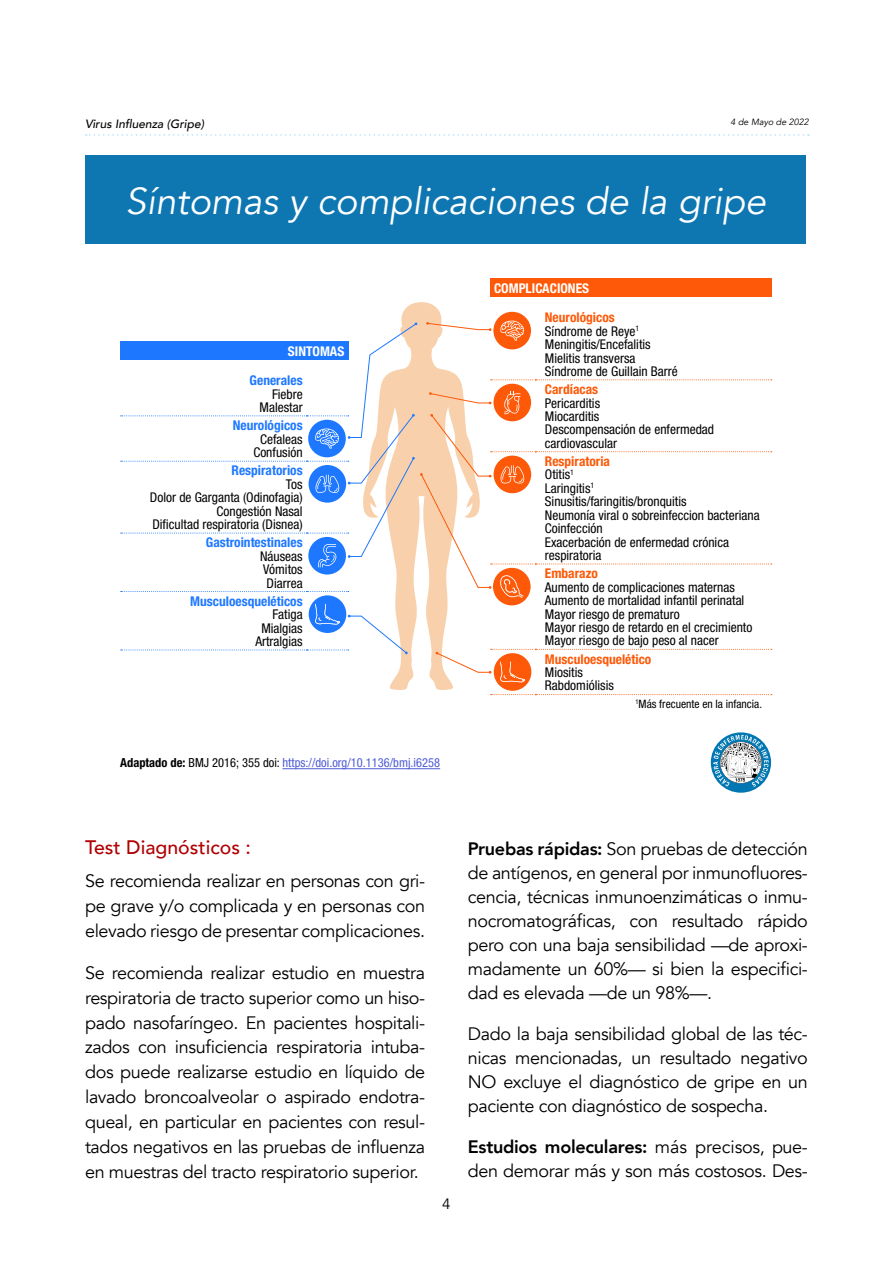
<style>
.page{position:relative;width:893px;height:1263px;background:#fff}
.page>*{position:absolute;margin:0;border:0;box-sizing:border-box;transform-origin:0 0}
.t1{font:italic 37.5px "Avenir";color:#fff}
.t2{font:500 19.5px "Avenir";color:#b00004}
.t3{font:18px/24.9px "Avenir";letter-spacing:-.02em;color:#000;text-align:justify}
.t4{font:15px "Avenir";color:#000}
.t5{font:condensed 13.5px/13.5px "Helvetica Neue";color:#000}
.t6{font:700 condensed 13.5px "Helvetica Neue";color:#1e78ff}
.t7{font:700 condensed 13.5px "Helvetica Neue";color:#fe5908}
.t8{font:700 condensed 13.5px "Helvetica Neue";color:#fff}
.t9{font:condensed 12.45px "Helvetica Neue";color:#4f5cd6}
.t10{font:italic 500 12px "Avenir";color:#000}
.t11{font:condensed 11.55px "Helvetica Neue";color:#000}
.t12{font:italic 9px "Avenir";color:#000}
.s1{font-weight:700;color:#000}
.s2{color:#000}
.s3{font-weight:700;color:#fe5908}
.s4{font-weight:800}
</style>
<div class="page">
<svg style="left:86px;top:134px;width:723px;height:2px"></svg>
<div style="left:86px;top:155px;width:720px;height:88px;background:#0e77b2"></div>
<svg style="left:390px;top:302px;width:63px;height:388px"></svg>
<div style="left:309px;top:595px;width:37px;height:38px;background:#1e78ff;border-radius:50%"></div>
<div style="left:490px;top:279px;width:281px;height:18px;background:#fe5908"></div>
<svg style="left:491px;top:694px;width:281px;height:1px"></svg>
<div style="left:493px;top:312px;width:38px;height:37px;background:#fe5908;border-radius:50%"></div>
<div style="left:493px;top:568px;width:38px;height:37px;background:#fe5908;border-radius:50%"></div>
<div style="left:494px;top:653px;width:37px;height:38px;background:#fe5908;border-radius:50%"></div>
<svg style="left:121px;top:604px;width:287px;height:50px"></svg>
<svg style="left:121px;top:321px;width:651px;height:277px"></svg>
<svg style="left:436px;top:649px;width:336px;height:33px"></svg>
<svg style="left:711px;top:732px;width:60px;height:61px"></svg>
<svg style="left:713px;top:735px;width:56px;height:52px"></svg>
<hr style="left:282px;top:768px;width:158px;height:1px;background:#4f5cd6">
<p class="t10" style="left:85px;top:117px;width:121px">Virus Influenza (Gripe)</p>
<p class="t12" style="left:730px;top:116px;width:80px">4 de Mayo de 2022</p>
<h1 class="t1" style="left:126px;top:179px;width:642px">Síntomas y complicaciones de la gripe</h1>
<p class="t8" style="left:288px;top:343px;width:58px">SINTOMAS</p>
<p class="t6" style="left:250px;top:372px;width:55px">Generales</p>
<p class="t5" style="left:260px;top:387px;width:45px;text-align:right">Fiebre<br>Malestar</p>
<p class="t6" style="left:233px;top:417px;width:71px">Neurológicos</p>
<p class="t5" style="left:253px;top:432px;width:51px;text-align:center">Cefaleas<br>Confusión</p>
<p class="t6" style="left:232px;top:462px;width:73px">Respiratorios</p>
<p class="t5" style="left:150px;top:477px;width:154px;text-align:right">Tos<br>Dolor de Garganta (Odinofagia)<br>Congestión Nasal<br>Dificultad respiratoria (Disnea)</p>
<p class="t6" style="left:206px;top:534px;width:98px">Gastrointestinales</p>
<p class="t5" style="left:260px;top:549px;width:44px;text-align:justify">Náuseas Vómitos Diarrea</p>
<p class="t6" style="left:190px;top:593px;width:114px">Musculoesqueléticos</p>
<p class="t5" style="left:255px;top:608px;width:49px;text-align:right">Fatiga<br>Mialgias<br>Artralgias</p>
<p class="t9" style="left:120px;top:756px;width:321px"><span class="s1">Adaptado de:</span> <span class="s2">BMJ 2016; 355 doi:</span> https://doi.org/10.1136/bmj.i6258</p>
<p class="t8" style="left:494px;top:280px;width:97px">COMPLICACIONES</p>
<p class="t5" style="left:545px;top:311px;width:134px"><span class="s3">Neurológicos<br></span>Síndrome de Reye<sup>1<br></sup>Meningitis/Encefalitis<br>Mielitis transversa<br>Síndrome de Guillain Barré</p>
<p class="t7" style="left:545px;top:381px;width:55px">Cardíacas</p>
<p class="t5" style="left:545px;top:396px;width:171px">Pericarditis<br>Miocarditis<br>Descompensación de enfermedad cardiovascular</p>
<p class="t5" style="left:545px;top:454px;width:216px"><span class="s3">Respiratoria<br></span>Otitis<sup>1<br></sup>Laringitis<sup>1<br></sup>Sinusitis/faringitis/bronquitis<br>Neumonía viral o sobreinfeccion bacteriana<br>Coinfección<br>Exacerbación de enfermedad crónica respiratoria</p>
<p class="t7" style="left:545px;top:565px;width:54px">Embarazo</p>
<p class="t5" style="left:545px;top:580px;width:209px">Aumento de complicaciones maternas Aumento de mortalidad infantil perinatal Mayor riesgo de prematuro<br>Mayor riesgo de retardo en el crecimiento Mayor riesgo de bajo peso al nacer</p>
<p class="t7" style="left:545px;top:651px;width:108px">Musculoesquelético</p>
<p class="t5" style="left:545px;top:665px;width:70px">Miositis<br>Rabdomiólisis</p>
<p class="t11" style="left:635px;top:697px;width:128px"><sup>1</sup>Más frecuente en la infancia.</p>
<p class="t2" style="left:85px;top:830px;width:167px">Test Diagnósticos :</p>
<p class="t3" style="left:85px;top:868px;width:342px">Se recomienda realizar en personas con gri&shy;pe grave y/o complicada y en personas con elevado riesgo de presentar complicaciones.</p>
<p class="t3" style="left:85px;top:960px;width:342px">Se recomienda realizar estudio en muestra respiratoria de tracto superior como un hiso&shy;pado nasofaríngeo. En pacientes hospitali&shy;zados con insuficiencia respiratoria intuba&shy;dos puede realizarse estudio en líquido de lavado broncoalveolar o aspirado endotra&shy;queal, en particular en pacientes con resul&shy;tados negativos en las pruebas de influenza en muestras del tracto respiratorio superior.</p>
<p class="t4" style="left:442px;top:1194px;width:10px">4</p>
<p class="t3" style="left:468px;top:837px;width:342px;line-height:24px"><span class="s4">Pruebas rápidas:</span> Son pruebas de detección de antígenos, en general por inmunofluores&shy;cencia, técnicas inmunoenzimáticas o inmu&shy;nocromatográficas, con resultado rápido pero con una baja sensibilidad —de aproxi&shy;madamente un 60%— si bien la especifici&shy;dad es elevada —de un 98%—.</p>
<p class="t3" style="left:468px;top:1022px;width:342px;line-height:24px">Dado la baja sensibilidad global de las téc&shy;nicas mencionadas, un resultado negativo NO excluye el diagnóstico de gripe en un paciente con diagnóstico de sospecha.</p>
<p class="t3" style="left:468px;top:1135px;width:342px;line-height:24px"><span class="s4">Estudios moleculares:</span> más precisos, pue&shy;den demorar más y son más costosos. Des-</p>
</div>
